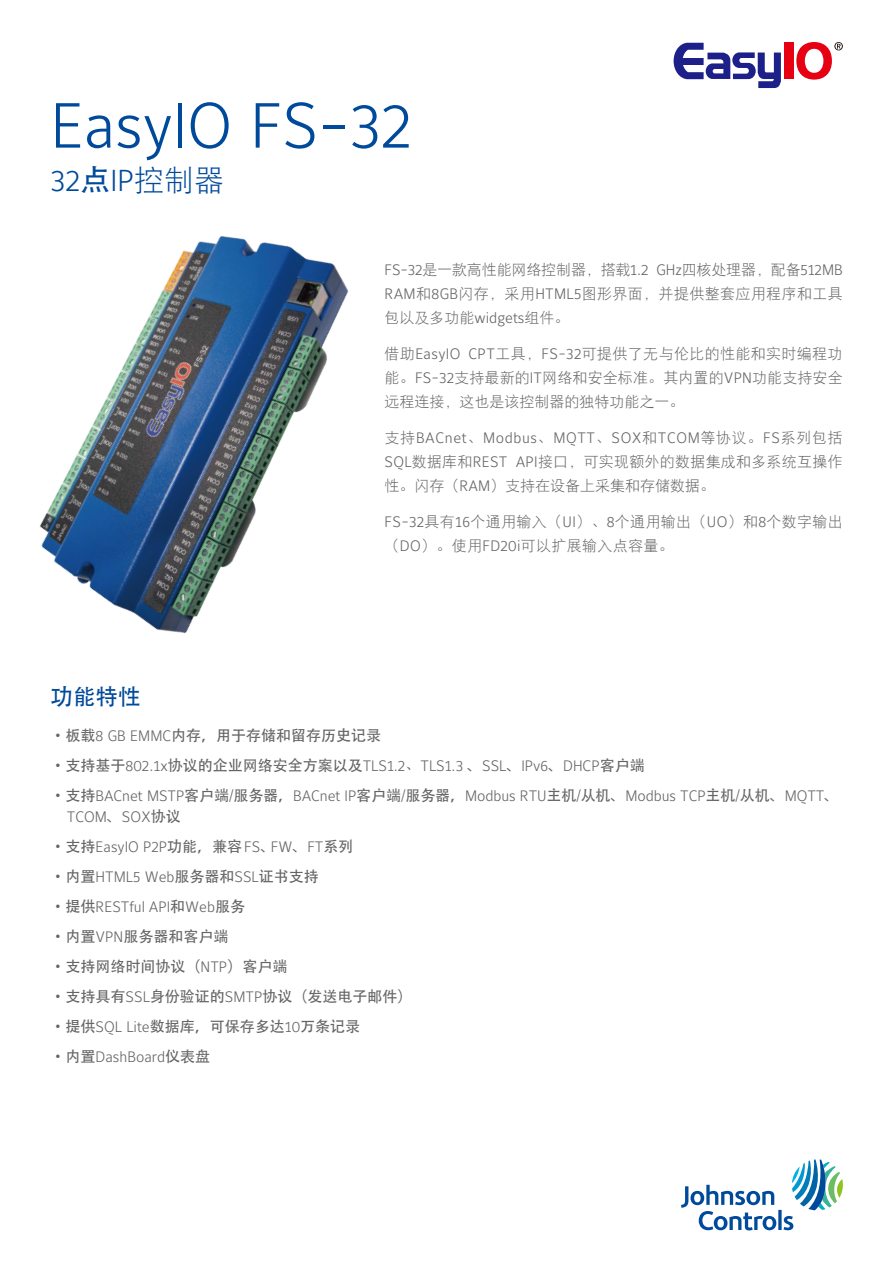
<style>
.page{position:relative;width:893px;height:1263px;background:#fff}
.page>*{position:absolute;margin:0;border:0;box-sizing:border-box;transform-origin:0 0}
.t1{font:300 63px "Maurea Jci Lf ML";color:#004a9b}
.t2{font:30px "Maurea Light Lf";color:#004a9b}
.t3{font:22.5px "DF Hei GB W5 G Bpc EUC H";color:#004a9b}
.t4{font:15px/24px "DF Hei W3";letter-spacing:.01em;color:#656464;text-align:justify}
.t5{font:15px/30px "Maurea Light Lf";color:#656464}
.t6{font:15px/30px "DF Hei GB W3 G Bpc EUC H";color:#656464}
.t7{font:15px "Maurea Light Lf";letter-spacing:.04em;color:#656464}
.s1{font-family:"DF Hei GB W3 G Bpc EUC H"}
.s2{font-family:"DF Hei W3"}
.s3{font-family:"Maurea Light Lf"}
.s4{font-family:"Adobe Song Std";font-weight:300}
</style>
<div class="page">
<img style="left:39px;top:236px;width:310px;height:398px">
<svg style="left:681px;top:1159px;width:162px;height:71px"></svg>
<svg style="left:674px;top:43px;width:107px;height:45px"></svg>
<div style="left:784px;top:43px;width:10px;height:36px;background:#e60012"></div>
<svg style="left:796px;top:42px;width:47px;height:38px"></svg>
<h1 class="t1" style="left:51px;top:87px;width:363px">EasyIO FS-32</h1>
<h2 class="t2" style="left:51px;top:164px;width:175px">32<span class="s1">点</span>IP<span class="s2">控制器</span></h2>
<p class="t4" style="left:385px;top:257px;width:460px"><span class="s3">FS-32</span>是一款高性能网络控制器，搭载<span class="s3">1.2 GHz</span>四核处理器，配备<span class="s3">512MB RAM</span>和<span class="s3">8GB</span>闪存，采用<span class="s3">HTML5</span>图形界面，并提供整套应用程序和工具包以及多功能<span class="s3">widgets</span>组件。</p>
<p class="t4" style="left:385px;top:341px;width:460px">借助<span class="s3">EasyIO CPT</span>工具，<span class="s3">FS-32</span>可提供了无与伦比的性能和实时编程功能。<span class="s3">FS-32</span>支持最新的<span class="s3">IT</span>网络和安全标准。其内置的<span class="s3">VPN</span>功能支持安全远程连接，这也是该控制器的独特功能之一。</p>
<p class="t7" style="left:385px;top:429px;width:460px"><span class="s2">支持</span>BACnet<span class="s2">、</span>Modbus<span class="s2">、</span>MQTT<span class="s2">、</span>SOX<span class="s2">和</span>TCOM<span class="s2">等协议。</span>FS<span class="s2">系列包括</span></p>
<p class="t4" style="left:385px;top:449px;width:459px"><span class="s3">SQL</span>数据库和<span class="s3">REST API</span>接口，可实现额外的数据集成和多系统互操作性。闪存（<span class="s3">RAM</span>）支持在设备上采集和存储数据。</p>
<p class="t4" style="left:385px;top:509px;width:460px"><span class="s3">FS-32</span>具有<span class="s3">16</span>个通用输入（<span class="s3">UI</span>）、<span class="s3">8</span>个通用输出（<span class="s3">UO</span>）和<span class="s3">8</span>个数字输出（<span class="s3">DO</span>）。使用<span class="s3">FD20i</span>可以扩展输入点容量。</p>
<h3 class="t3" style="left:51px;top:683px;width:91px">功能特性</h3>
<p class="t6" style="left:51px;top:721px;width:332px">·板载<span class="s3">8 GB EMMC</span>内存，用于存储和留存历史记录</p>
<p class="t5" style="left:51px;top:752px;width:790px"><span class="s1">·支持基于</span>802.1x<span class="s1">协议的企业网络安全方案以及</span>TLS1.2<span class="s4">、</span>TLS1.3 <span class="s1">、</span>SSL<span class="s1">、</span>IPv6<span class="s1">、</span>DHCP<span class="s1">客户端<br>·支持</span>BACnet MSTP<span class="s1">客户端</span>/<span class="s1">服务器，</span>BACnet IP<span class="s1">客户端</span>/<span class="s1">服务器，</span>Modbus RTU<span class="s1">主机</span>/<span class="s1">从机、</span>Modbus TCP<span class="s1">主机</span>/<span class="s1">从机、</span>MQTT<span class="s1">、</span></p>
<p class="t5" style="left:51px;top:803px;width:304px;text-indent:16px">TCOM<span class="s1">、</span>SOX<span class="s1">协议<br>·支持</span>EasyIO P2P<span class="s1">功能，兼容</span>FS<span class="s1">、</span>FW<span class="s1">、</span>FT<span class="s1">系列</span></p>
<p class="t6" style="left:51px;top:862px;width:270px">·内置<span class="s3">HTML5 Web</span>服务器和<span class="s3">SSL</span>证书支持</p>
<p class="t5" style="left:51px;top:893px;width:196px"><span class="s1">·提供</span>RESTful API<span class="s1">和</span>Web<span class="s1">服务</span></p>
<p class="t6" style="left:51px;top:922px;width:363px">·内置<span class="s3">VPN</span>服务器和客户端<br>·支持网络时间协议（<span class="s3">NTP</span>）客户端<br>·支持具有<span class="s3">SSL</span>身份验证的<span class="s3">SMTP</span>协议（发送电子邮件）·提供<span class="s3">SQL Lite</span>数据库，可保存多达<span class="s3">10</span>万条记录</p>
<p class="t5" style="left:51px;top:1043px;width:161px"><span class="s1">·内置</span>DashBoard<span class="s1">仪表盘</span></p>
</div>
